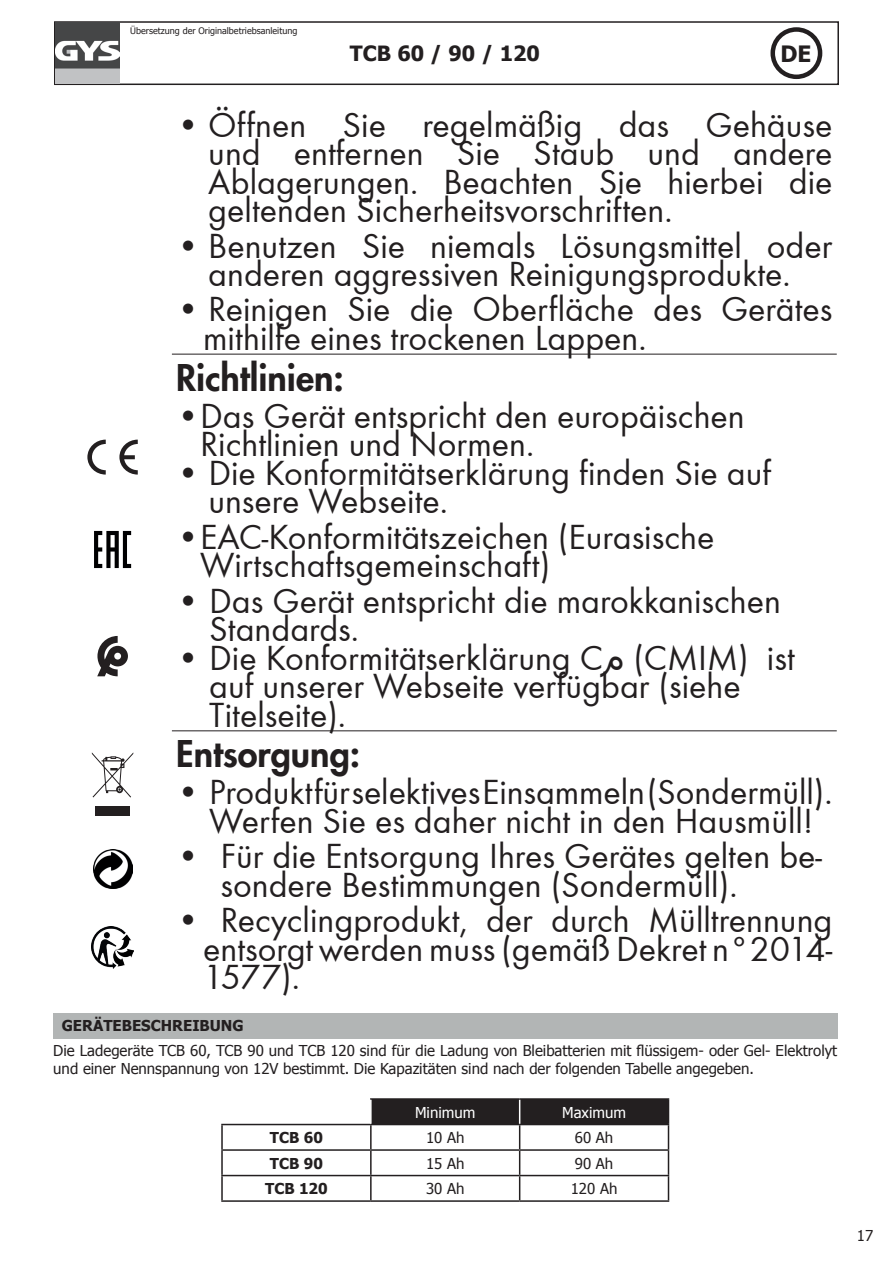
<style>
.page{position:relative;width:893px;height:1263px;background:#fff}
.page>*{position:absolute;margin:0;border:0;box-sizing:border-box;transform-origin:0 0}
.t1{font:36px/28.5px "Futura";color:#231f20}
.t2{font:800 36px "Futura";color:#231f20}
.t3{font:700 22.5px "Tahoma";color:#231f20}
.t4{font:700 21px "Tahoma";color:#231f20}
.t5{font:15px/18px "Tahoma";color:#231f20}
.t6{font:700 15px "Tahoma";color:#231f20}
.t7{font:15px "Tahoma";color:#fff}
.t8{font:9px "Tahoma";color:#231f20}
.s1{font-family:"Tahoma"}
</style>
<div class="page">
<div style="left:54px;top:21px;width:785px;height:64px;border:2px solid #231f20"></div>
<div style="left:770px;top:27px;width:52px;height:52px;border:4px solid #231f20;border-radius:50%"></div>
<img style="left:55px;top:23px;width:64px;height:61px">
<hr style="left:172px;top:354px;width:665px;height:1px;background:#231f20">
<hr style="left:172px;top:730px;width:665px;height:1px;background:#231f20">
<svg style="left:87px;top:440px;width:19px;height:35px"></svg>
<svg style="left:119px;top:440px;width:19px;height:35px"></svg>
<svg style="left:94px;top:531px;width:37px;height:37px"></svg>
<svg style="left:97px;top:636px;width:31px;height:40px"></svg>
<div style="left:95px;top:807px;width:35px;height:9px;background:#231f20"></div>
<svg style="left:92px;top:752px;width:41px;height:45px"></svg>
<img style="left:93px;top:850px;width:39px;height:39px">
<img style="left:91px;top:927px;width:43px;height:41px">
<div style="left:53px;top:1013px;width:784px;height:25px;background:#b2b5b5"></div>
<hr style="left:520px;top:1098px;width:149px;height:2px;background:#231f20">
<hr style="left:370px;top:1125px;width:2px;height:24px;background:#231f20">
<hr style="left:221px;top:1151px;width:2px;height:24px;background:#231f20">
<hr style="left:370px;top:1151px;width:2px;height:24px;background:#231f20">
<hr style="left:221px;top:1175px;width:150px;height:1px;background:#231f20">
<hr style="left:221px;top:1176px;width:2px;height:24px;background:#231f20">
<hr style="left:370px;top:1176px;width:2px;height:24px;background:#231f20">
<hr style="left:221px;top:1200px;width:150px;height:2px;background:#231f20">
<hr style="left:371px;top:1200px;width:149px;height:2px;background:#231f20">
<hr style="left:520px;top:1200px;width:149px;height:2px;background:#231f20">
<hr style="left:221px;top:1124px;width:150px;height:1px;background:#231f20">
<hr style="left:221px;top:1125px;width:2px;height:24px;background:#231f20">
<hr style="left:221px;top:1149px;width:150px;height:2px;background:#231f20">
<hr style="left:370px;top:1098px;width:150px;height:2px;background:#231f20">
<svg style="left:371px;top:1099px;width:298px;height:101px"></svg>
<p class="t8" style="left:130px;top:25px;width:169px">Übersetzung der Originalbetriebsanleitung</p>
<p class="t4" style="left:350px;top:39px;width:191px">TCB 60 / 90 / 120</p>
<p class="t3" style="left:781px;top:38px;width:32px">DE</p>
<p class="t1" style="left:208px;top:110px;width:626px;text-align:justify;text-indent:-32px">• Öffnen Sie regelmäßig das Gehäuse und entfernen Sie Staub und andere Ablagerungen. Beachten Sie hierbei die geltenden Sicherheitsvorschriften.</p>
<p class="t1" style="left:176px;top:231px;width:658px;text-align:center">• Benutzen Sie niemals Lösungsmittel oder anderen aggressiven Reinigungsprodukte.</p>
<p class="t1" style="left:203px;top:295px;width:631px;text-indent:-27px">• Reinigen Sie die Oberfläche des Gerätes mithilfe eines trockenen Lappen.</p>
<p class="t2" style="left:176px;top:355px;width:169px">Richtlinien:</p>
<p class="t1" style="left:200px;top:402px;width:546px;text-indent:-24px">•Das Gerät entspricht den europäischen<br>Richtlinien und Normen.</p>
<p class="t1" style="left:208px;top:459px;width:564px;text-indent:-32px">• Die Konformitätserklärung finden Sie auf unsere Webseite.</p>
<p class="t1" style="left:200px;top:522px;width:516px;text-indent:-24px">•EAC-Konformitätszeichen (Eurasische<br>Wirtschaftsgemeinschaft)</p>
<p class="t1" style="left:209px;top:586px;width:573px;text-indent:-33px">• Das Gerät entspricht die marokkanischen<br>Standards.</p>
<p class="t1" style="left:209px;top:643px;width:587px;text-indent:-33px">• Die Konformitätserklärung C<span class="s1">م</span> )CMIM) ist auf unserer Webseite verfügbar (siehe<br>Titelseite).</p>
<p class="t2" style="left:176px;top:731px;width:186px">Entsorgung:</p>
<p class="t1" style="left:176px;top:778px;width:658px;text-align:center">• Produkt für selektives Einsammeln (Sondermüll).<br>Werfen Sie es daher nicht in den Hausmüll!</p>
<p class="t1" style="left:221px;top:842px;width:603px;text-indent:-44px">• Für die Entsorgung Ihres Gerätes gelten be&shy;sondere Bestimmungen (Sondermüll).</p>
<p class="t1" style="left:203px;top:906px;width:631px;text-align:justify;text-indent:-27px">• Recyclingprodukt, der durch Mülltrennung entsorgt werden muss (gemäß Dekret n°2014- 1577).</p>
<p class="t6" style="left:62px;top:1015px;width:183px">GERÄTEBESCHREIBUNG</p>
<p class="t5" style="left:53px;top:1041px;width:785px">Die Ladegeräte TCB 60, TCB 90 und TCB 120 sind für die Ladung von Bleibatterien mit flüssigem- oder Gel- Elektrolyt und einer Nennspannung von 12V bestimmt. Die Kapazitäten sind nach der folgenden Tabelle angegeben.</p>
<p class="t7" style="left:415px;top:1102px;width:62px">Minimum</p>
<p class="t7" style="left:562px;top:1102px;width:65px">Maximum</p>
<p class="t6" style="left:270px;top:1127px;width:54px">TCB 60</p>
<p class="t5" style="left:426px;top:1128px;width:40px">10 Ah</p>
<p class="t5" style="left:575px;top:1128px;width:40px">60 Ah</p>
<p class="t6" style="left:270px;top:1152px;width:54px">TCB 90</p>
<p class="t5" style="left:426px;top:1153px;width:40px">15 Ah</p>
<p class="t5" style="left:575px;top:1153px;width:40px">90 Ah</p>
<p class="t6" style="left:265px;top:1178px;width:64px">TCB 120</p>
<p class="t5" style="left:426px;top:1179px;width:40px">30 Ah</p>
<p class="t5" style="left:571px;top:1179px;width:48px">120 Ah</p>
<p class="t5" style="left:857px;top:1225px;width:18px">17</p>
</div>
